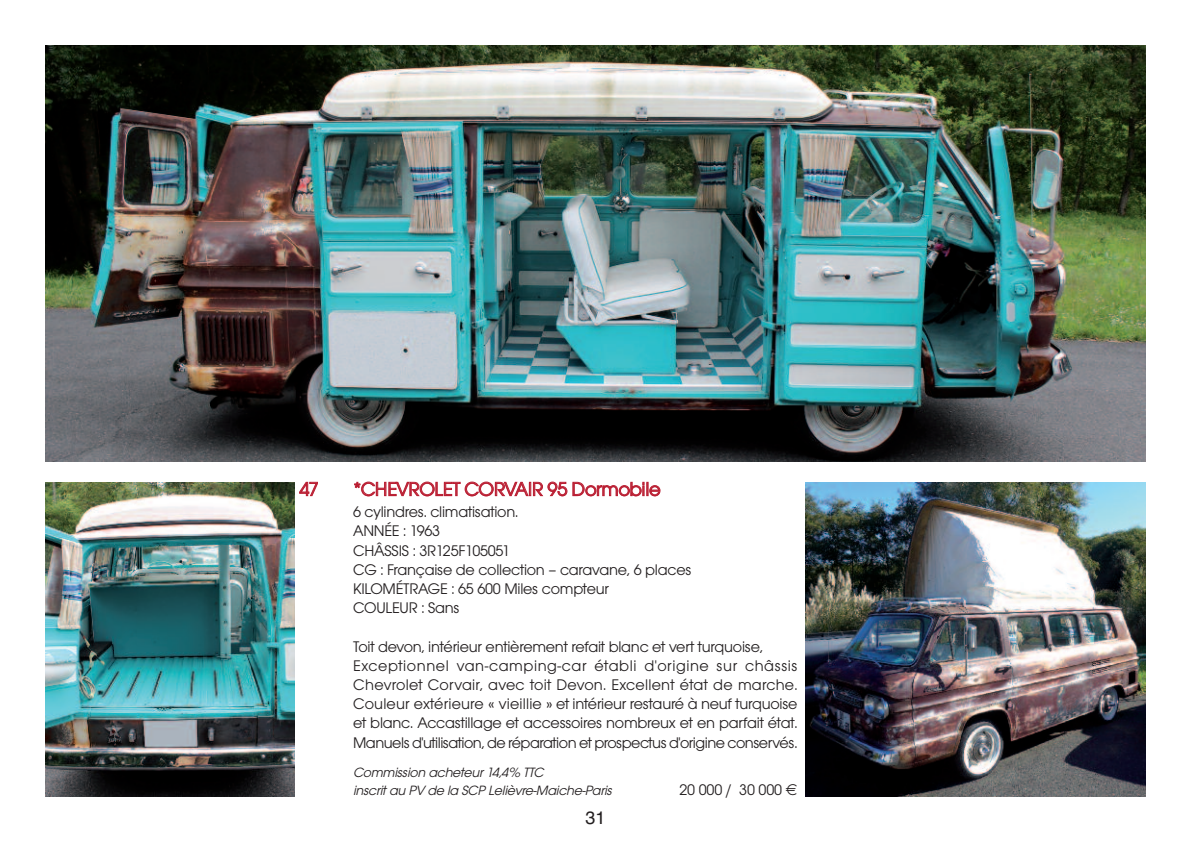
<style>
.page{position:relative;width:1191px;height:842px;background:#fff}
.page>*{position:absolute;margin:0;border:0;box-sizing:border-box;transform-origin:0 0}
.t1{font:20px "Avant Garde Gothic Itc T";letter-spacing:-.015em;color:#ba1f33}
.t2{font:18px "Helvetica";color:#231f20}
.t3{font:16px/19.2px "Avant Garde Gothic Itc T";letter-spacing:-.015em;color:#231f20}
.t4{font:italic 14px/18.2px "Avant Garde Gothic Itc T";color:#231f20}
</style>
<div class="page">
<img style="left:45px;top:45px;width:1100px;height:417px">
<img style="left:805px;top:483px;width:340px;height:314px">
<img style="left:45px;top:483px;width:249px;height:314px">
<p class="t1" style="left:299px;top:477px;width:20px">47</p>
<p class="t1" style="left:353px;top:477px;width:309px">*CHEVROLET CORVAIR 95 Dormobile</p>
<p class="t3" style="left:353px;top:502px;width:340px">6 cylindres. climatisation.<br>ANNÉE : 1963<br>CHÂSSIS : 3R125F105051<br>CG : Française de collection – caravane, 6 places<br>KILOMÉTRAGE : 65 600 Miles compteur<br>COULEUR : Sans</p>
<p class="t3" style="left:353px;top:636px;width:446px">Toit devon, intérieur entièrement refait blanc et vert turquoise, Exceptionnel van-camping-car établi d'origine sur châssis Chevrolet Corvair, avec toit Devon. Excellent état de marche.<br>Couleur extérieure « vieillie » et intérieur restauré à neuf turquoise et blanc. Accastillage et accessoires nombreux et en parfait état.<br>Manuels d'utilisation, de réparation et prospectus d'origine conservés.</p>
<p class="t4" style="left:353px;top:763px;width:262px">Commission acheteur 14,4% TTC<br>inscrit au PV de la SCP Lelièvre-Maiche-Paris</p>
<p class="t3" style="left:679px;top:780px;width:104px">20 000 / 30 000</p>
<p class="t2" style="left:585px;top:807px;width:22px">31</p>
</div>
